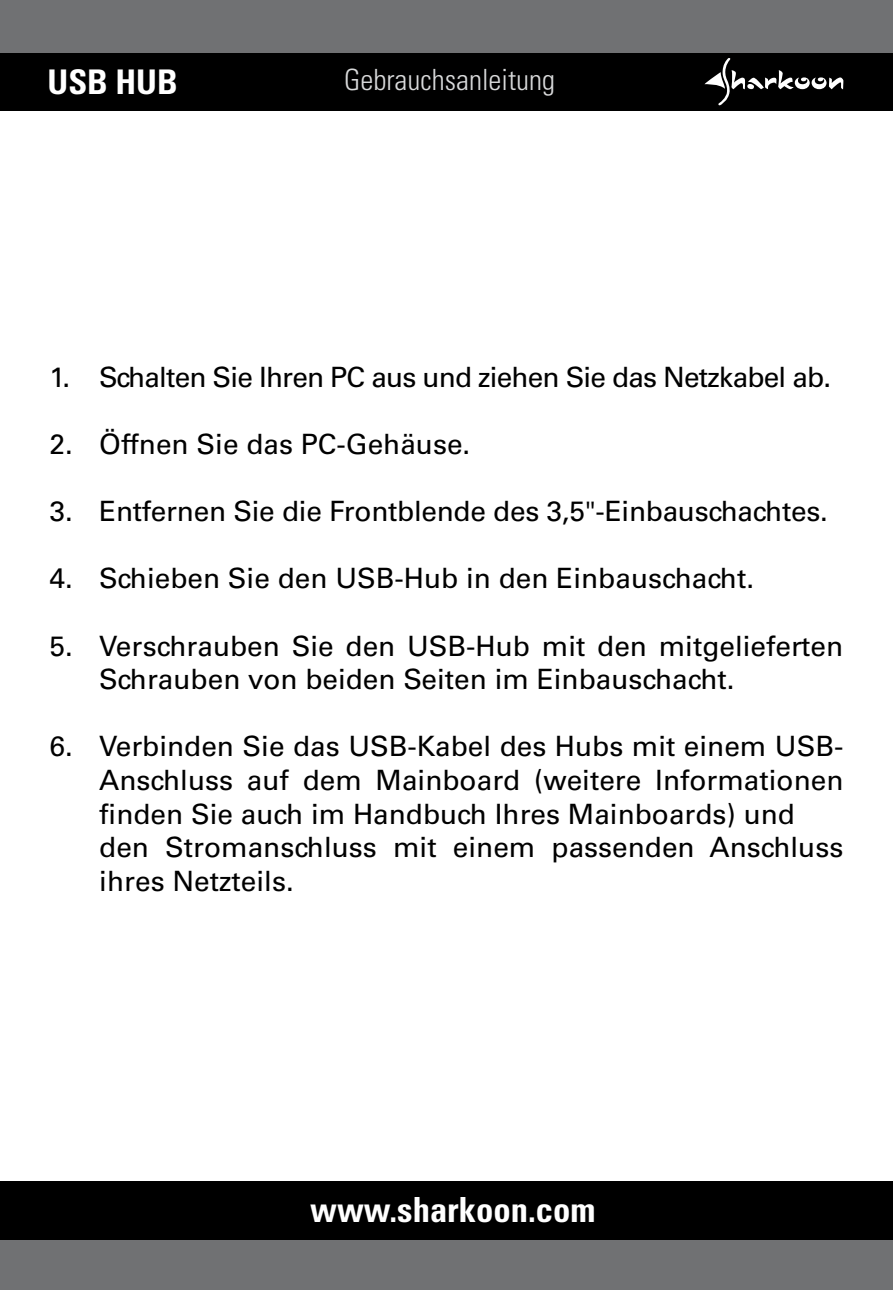
<style>
.page{position:relative;width:893px;height:1290px;background:#fff}
.page>*{position:absolute;margin:0;border:0;box-sizing:border-box;transform-origin:0 0}
.t1{font:700 condensed 34.65px "Univers";color:#fff}
.t2{font:700 condensed 33.95px "Univers";color:#fff}
.t3{font:300 condensed 29.05px "Univers";color:#d9dadb}
.t4{font:28px/33.6px "Univers";color:#000}
.t5{font:28px "Univers";letter-spacing:-.03em;color:#000}
</style>
<div class="page">
<div style="left:0;top:1181px;width:893px;height:59px;background:#000"></div>
<div style="left:0;top:14px;width:893px;height:96px;background:#000"></div>
<div style="left:0;top:0;width:893px;height:52px;background:#707173"></div>
<svg style="left:704px;top:58px;width:139px;height:47px"></svg>
<div style="left:0;top:1240px;width:893px;height:50px;background:#707173"></div>
<p class="t2" style="left:48px;top:61px;width:132px">USB HUB</p>
<p class="t3" style="left:344px;top:62px;width:212px">Gebrauchsanleitung</p>
<p class="t5" style="left:50px;top:360px;width:783px">1. Schalten Sie Ihren PC aus und ziehen Sie das Netzkabel ab.</p>
<p class="t4" style="left:50px;top:427px;width:422px">2. Öffnen Sie das PC-Gehäuse.</p>
<p class="t4" style="left:50px;top:494px;width:780px">3. Entfernen Sie die Frontblende des 3,5"-Einbauschachtes.</p>
<p class="t4" style="left:50px;top:562px;width:706px">4. Schieben Sie den USB-Hub in den Einbauschacht.</p>
<p class="t4" style="left:99px;top:629px;width:745px;text-indent:-50px">5. Verschrauben Sie den USB-Hub mit den mitgelieferten<br>Schrauben von beiden Seiten im Einbauschacht.</p>
<p class="t4" style="left:99px;top:730px;width:746px;text-indent:-50px">6. Verbinden Sie das USB-Kabel des Hubs mit einem USB-Anschluss auf dem Mainboard (weitere Informationen finden Sie auch im Handbuch Ihres Mainboards) und den Stromanschluss mit einem passenden Anschluss ihres Netzteils.</p>
<p class="t1" style="left:310px;top:1189px;width:287px">www.sharkoon.com</p>
</div>
